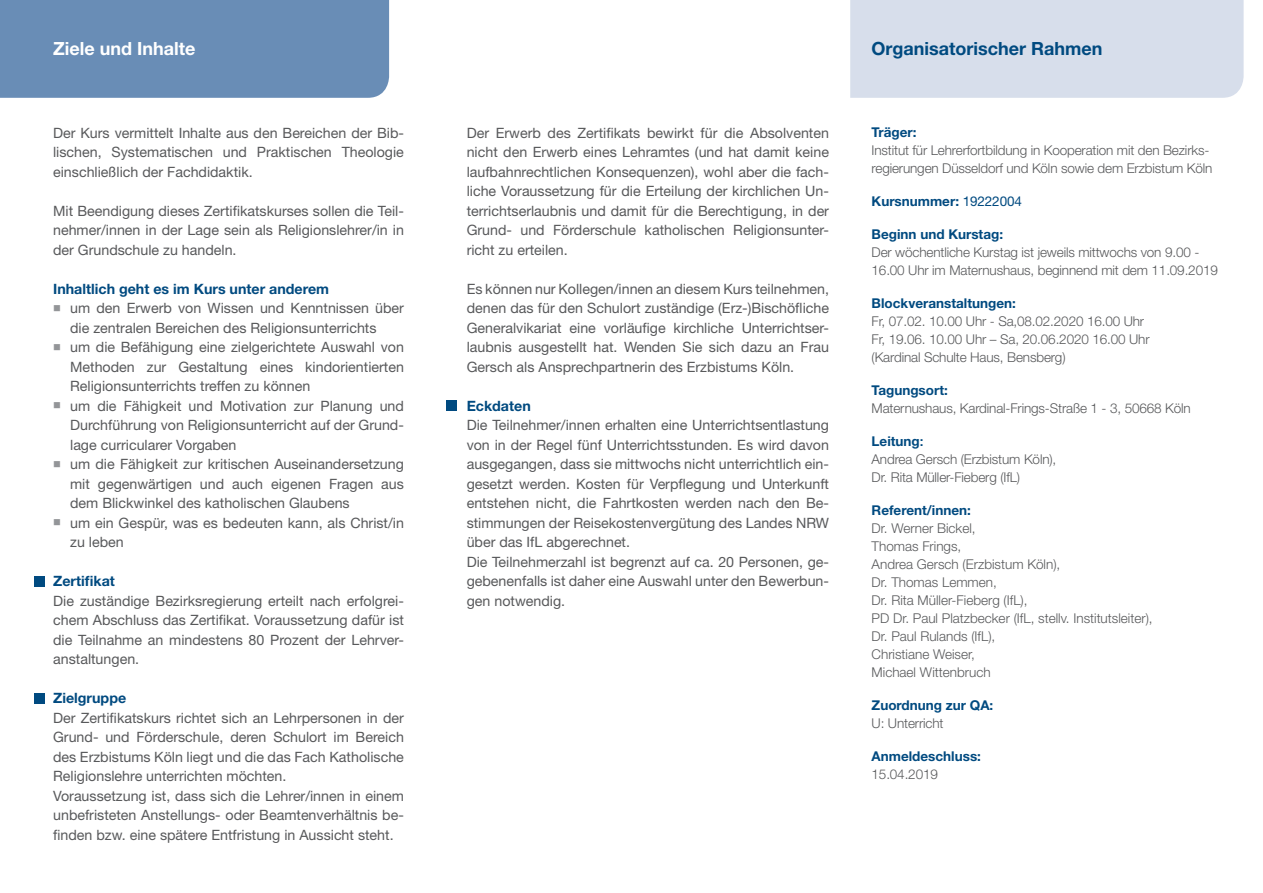
<style>
.page{position:relative;width:1263px;height:893px;background:#fff}
.page>*{position:absolute;margin:0;border:0;box-sizing:border-box;transform-origin:0 0}
.t1{font:700 18.15px "Helvetica Neue LT Std";color:#004a80}
.t2{font:700 18.15px "Helvetica Neue LT Std";color:#fff}
.t3{font:14.25px/19.5px "Helvetica Neue LT Std";color:#58595b;text-align:justify}
.t4{font:700 14.25px "Helvetica Neue LT Std";color:#004a80}
.t5{font:300 13.5px/18px "Helvetica Neue LT Std";letter-spacing:-.01em;color:#58595b}
.t6{font:700 13.5px "Helvetica Neue LT Std";color:#004a80}
.s1{color:#939598}
.s2{font-weight:400}
.s3{font-weight:700;color:#004a80}
.s4{font-weight:500;color:#004a80}
</style>
<div class="page">
<div style="left:446px;top:400px;width:11px;height:11px;background:#004a80"></div>
<div style="left:34px;top:576px;width:11px;height:11px;background:#004a80"></div>
<div style="left:34px;top:693px;width:11px;height:11px;background:#004a80"></div>
<div style="left:850px;top:0;width:393px;height:98px;background:#d7deeb"></div>
<div style="left:0;top:0;width:389px;height:98px;background:#698db6"></div>
<p class="t2" style="left:53px;top:38px;width:144px">Ziele und Inhalte</p>
<p class="t1" style="left:871px;top:38px;width:232px">Organisatorischer Rahmen</p>
<p class="t3" style="left:53px;top:123px;width:352px">Der Kurs vermittelt Inhalte aus den Bereichen der Bib&shy;lischen, Systematischen und Praktischen Theologie einschließlich der Fachdidaktik.</p>
<p class="t3" style="left:53px;top:201px;width:352px">Mit Beendigung dieses Zertifikatskurses sollen die Teil&shy;nehmer/innen in der Lage sein als Religionslehrer/in in der Grundschule zu handeln.</p>
<p class="t4" style="left:53px;top:280px;width:277px">Inhaltlich geht es im Kurs unter anderem</p>
<p class="t3" style="left:70px;top:298px;width:335px;text-indent:-17px"><span class="s1">■</span> um den Erwerb von Wissen und Kenntnissen über die zentralen Bereichen des Religionsunterrichts</p>
<p class="t3" style="left:70px;top:337px;width:335px;text-indent:-17px"><span class="s1">■</span> um die Befähigung eine zielgerichtete Auswahl von Methoden zur Gestaltung eines kindorientierten Religionsunterrichts treffen zu können</p>
<p class="t3" style="left:70px;top:396px;width:335px;text-indent:-17px"><span class="s1">■</span> um die Fähigkeit und Motivation zur Planung und Durchführung von Religionsunterricht auf der Grund&shy;lage curricularer Vorgaben</p>
<p class="t3" style="left:70px;top:454px;width:335px;text-indent:-17px"><span class="s1">■</span> um die Fähigkeit zur kritischen Auseinandersetzung mit gegenwärtigen und auch eigenen Fragen aus dem Blickwinkel des katholischen Glaubens</p>
<p class="t3" style="left:70px;top:513px;width:335px;text-indent:-17px"><span class="s1">■</span> um ein Gespür, was es bedeuten kann, als Christ/in zu leben</p>
<p class="t4" style="left:53px;top:572px;width:63px">Zertifikat</p>
<p class="t3" style="left:53px;top:591px;width:352px">Die zuständige Bezirksregierung erteilt nach erfolgrei&shy;chem Abschluss das Zertifikat. Voraussetzung dafür ist die Teilnahme an mindestens 80 Prozent der Lehrver&shy;anstaltungen.</p>
<p class="t4" style="left:53px;top:689px;width:75px">Zielgruppe</p>
<p class="t3" style="left:53px;top:708px;width:352px;text-align:left">Der Zertifikatskurs richtet sich an Lehrpersonen in der Grund- und Förderschule, deren Schulort im Bereich des Erzbistums Köln liegt und die das Fach Katholische Religionslehre unterrichten möchten.<br>Voraussetzung ist, dass sich die Lehrer/innen in einem unbefristeten Anstellungs- oder Beamtenverhältnis be&shy;finden bzw. eine spätere Entfristung in Aussicht steht.</p>
<p class="t3" style="left:467px;top:123px;width:364px">Der Erwerb des Zertifikats bewirkt für die Absolventen nicht den Erwerb eines Lehramtes (und hat damit keine laufbahnrechtlichen Konsequenzen), wohl aber die fach&shy;liche Voraussetzung für die Erteilung der kirchlichen Un&shy;terrichtserlaubnis und damit für die Berechtigung, in der Grund- und Förderschule katholischen Religionsunter&shy;richt zu erteilen.</p>
<p class="t3" style="left:467px;top:279px;width:364px">Es können nur Kollegen/innen an diesem Kurs teilnehmen, denen das für den Schulort zuständige (Erz-)Bischöfliche Generalvikariat eine vorläufige kirchliche Unterrichtser&shy;laubnis ausgestellt hat. Wenden Sie sich dazu an Frau Gersch als Ansprechpartnerin des Erzbistums Köln.</p>
<p class="t4" style="left:467px;top:397px;width:66px">Eckdaten</p>
<p class="t3" style="left:467px;top:415px;width:364px;text-align:left">Die Teilnehmer/innen erhalten eine Unterrichtsentlastung von in der Regel fünf Unterrichtsstunden. Es wird davon ausgegangen, dass sie mittwochs nicht unterrichtlich ein&shy;gesetzt werden. Kosten für Verpflegung und Unterkunft entstehen nicht, die Fahrtkosten werden nach den Be&shy;stimmungen der Reisekostenvergütung des Landes NRW über das IfL abgerechnet.<br>Die Teilnehmerzahl ist begrenzt auf ca. 20 Personen, ge&shy;gebenenfalls ist daher eine Auswahl unter den Bewerbun&shy;gen notwendig.</p>
<p class="t6" style="left:871px;top:124px;width:47px">Träger:</p>
<p class="t5" style="left:871px;top:141px;width:342px">Institut für Lehrerfortbildung in Kooperation mit den Bezirks&shy;regierungen Düsseldorf und Köln sowie dem Erzbistum Köln</p>
<p class="t6" style="left:871px;top:193px;width:152px">Kursnummer: <span class="s2">19222004</span></p>
<p class="t6" style="left:871px;top:226px;width:133px">Beginn und Kurstag:</p>
<p class="t5" style="left:871px;top:243px;width:348px">Der wöchentliche Kurstag ist jeweils mittwochs von 9.00 -<br>16.00 Uhr im Maternushaus, beginnend mit dem 11.09.2019</p>
<p class="t6" style="left:871px;top:295px;width:146px">Blockveranstaltungen:</p>
<p class="t5" style="left:871px;top:312px;width:279px">Fr, 07.02. 10.00 Uhr - Sa,08.02.2020 16.00 Uhr<br>Fr, 19.06. 10.00 Uhr – Sa, 20.06.2020 16.00 Uhr (Kardinal Schulte Haus, Bensberg)</p>
<p class="t6" style="left:871px;top:382px;width:78px">Tagungsort:</p>
<p class="t5" style="left:871px;top:399px;width:321px">Maternushaus, Kardinal-Frings-Straße 1 - 3, 50668 Köln</p>
<p class="t5" style="left:871px;top:432px;width:186px"><span class="s3">Leitung</span><span class="s4">:<br></span>Andrea Gersch (Erzbistum Köln),<br>Dr. Rita Müller-Fieberg (IfL)</p>
<p class="t6" style="left:871px;top:502px;width:101px">Referent/innen:</p>
<p class="t5" style="left:871px;top:519px;width:283px">Dr. Werner Bickel,<br>Thomas Frings,<br>Andrea Gersch (Erzbistum Köln),<br>Dr. Thomas Lemmen,<br>Dr. Rita Müller-Fieberg (IfL),<br>PD Dr. Paul Platzbecker (IfL, stellv. Institutsleiter),<br>Dr. Paul Rulands (IfL),<br>Christiane Weiser,<br>Michael Wittenbruch</p>
<p class="t6" style="left:871px;top:697px;width:123px">Zuordnung zur QA:</p>
<p class="t5" style="left:871px;top:714px;width:73px">U: Unterricht</p>
<p class="t6" style="left:871px;top:748px;width:111px">Anmeldeschluss:</p>
<p class="t5" style="left:871px;top:765px;width:68px">15.04.2019</p>
</div>
